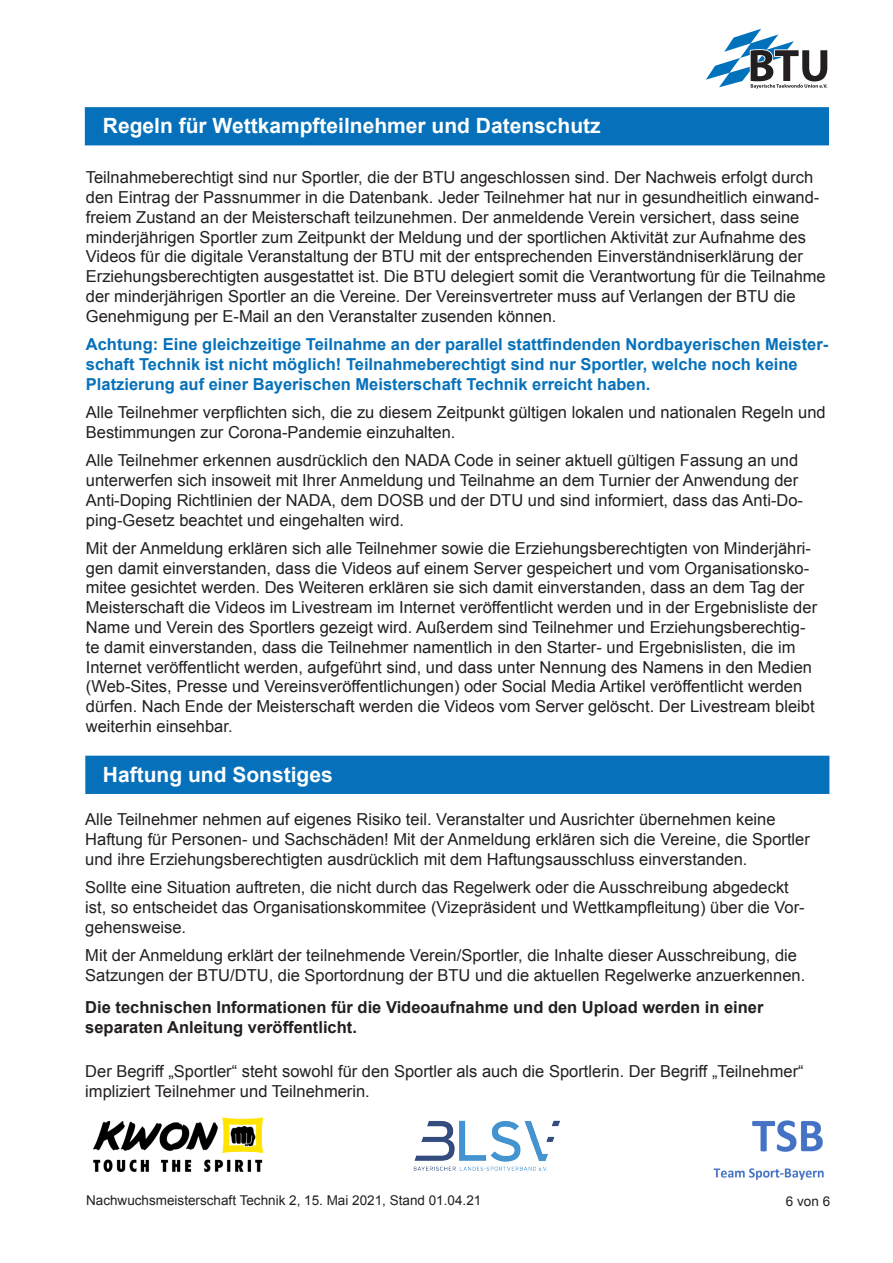
<style>
.page{position:relative;width:893px;height:1263px;background:#fff}
.page>*{position:absolute;margin:0;border:0;box-sizing:border-box;transform-origin:0 0}
.t1{font:700 21px "Arial";color:#fff}
.t2{font:16.5px/19.8px "Arial";color:#231f20}
.t3{font:700 16.5px/19.8px "Arial";color:#0671ba}
.t4{font:700 16.5px/19.8px "Arial";color:#231f20}
.t5{font:13.5px "Arial";color:#231f20}
</style>
<div class="page">
<div style="left:85px;top:107px;width:744px;height:38px;background:#0671ba;border:2px solid #0671ba"></div>
<div style="left:85px;top:756px;width:744px;height:38px;background:#0671ba"></div>
<svg style="left:706px;top:29px;width:121px;height:60px"></svg>
<img style="left:413px;top:1120px;width:147px;height:51px">
<img style="left:94px;top:1117px;width:168px;height:55px">
<img style="left:713px;top:1120px;width:111px;height:60px">
<p class="t1" style="left:103px;top:112px;width:499px">Regeln für Wettkampfteilnehmer und Datenschutz</p>
<p class="t2" style="left:86px;top:168px;width:741px">Teilnahmeberechtigt sind nur Sportler, die der BTU angeschlossen sind. Der Nachweis erfolgt durch den Eintrag der Passnummer in die Datenbank. Jeder Teilnehmer hat nur in gesundheitlich einwand&shy;freiem Zustand an der Meisterschaft teilzunehmen. Der anmeldende Verein versichert, dass seine minderjährigen Sportler zum Zeitpunkt der Meldung und der sportlichen Aktivität zur Aufnahme des Videos für die digitale Veranstaltung der BTU mit der entsprechenden Einverständniserklärung der Erziehungsberechtigten ausgestattet ist. Die BTU delegiert somit die Verantwortung für die Teilnahme der minderjährigen Sportler an die Vereine. Der Vereinsvertreter muss auf Verlangen der BTU die</p>
<p class="t2" style="left:86px;top:306px;width:472px">Genehmigung per E-Mail an den Veranstalter zusenden können.</p>
<p class="t3" style="left:86px;top:335px;width:744px">Achtung: Eine gleichzeitige Teilnahme an der parallel stattfindenden Nordbayerischen Meister&shy;schaft Technik ist nicht möglich! Teilnahmeberechtigt sind nur Sportler, welche noch keine<br>Platzierung auf einer Bayerischen Meisterschaft Technik erreicht haben.</p>
<p class="t2" style="left:86px;top:402px;width:741px">Alle Teilnehmer verpflichten sich, die zu diesem Zeitpunkt gültigen lokalen und nationalen Regeln und<br>Bestimmungen zur Corona-Pandemie einzuhalten.</p>
<p class="t2" style="left:86px;top:451px;width:719px">Alle Teilnehmer erkennen ausdrücklich den NADA Code in seiner aktuell gültigen Fassung an und unterwerfen sich insoweit mit Ihrer Anmeldung und Teilnahme an dem Turnier der Anwendung der Anti-Doping Richtlinien der NADA, dem DOSB und der DTU und sind informiert, dass das Anti-Do&shy;ping-Gesetz beachtet und eingehalten wird.</p>
<p class="t2" style="left:86px;top:538px;width:733px">Mit der Anmeldung erklären sich alle Teilnehmer sowie die Erziehungsberechtigten von Minderjähri&shy;gen damit einverstanden, dass die Videos auf einem Server gespeichert und vom Organisationsko&shy;mitee gesichtet werden. Des Weiteren erklären sie sich damit einverstanden, dass an dem Tag der Meisterschaft die Videos im Livestream im Internet veröffentlicht werden und in der Ergebnisliste der Name und Verein des Sportlers gezeigt wird. Außerdem sind Teilnehmer und Erziehungsberechtig&shy;te damit einverstanden, dass die Teilnehmer namentlich in den Starter- und Ergebnislisten, die im Internet veröffentlicht werden, aufgeführt sind, und dass unter Nennung des Namens in den Medien (Web-Sites, Presse und Vereinsveröffentlichungen) oder Social Media Artikel veröffentlicht werden dürfen. Nach Ende der Meisterschaft werden die Videos vom Server gelöscht. Der Livestream bleibt weiterhin einsehbar.</p>
<p class="t1" style="left:103px;top:760px;width:231px">Haftung und Sonstiges</p>
<p class="t2" style="left:85px;top:810px;width:726px">Alle Teilnehmer nehmen auf eigenes Risiko teil. Veranstalter und Ausrichter übernehmen keine<br>Haftung für Personen- und Sachschäden! Mit der Anmeldung erklären sich die Vereine, die Sportler und ihre Erziehungsberechtigten ausdrücklich mit dem Haftungsausschluss einverstanden.</p>
<p class="t2" style="left:85px;top:878px;width:721px">Sollte eine Situation auftreten, die nicht durch das Regelwerk oder die Ausschreibung abgedeckt ist, so entscheidet das Organisationskommitee (Vizepräsident und Wettkampfleitung) über die Vor&shy;gehensweise.</p>
<p class="t2" style="left:85px;top:945px;width:721px">Mit der Anmeldung erklärt der teilnehmende Verein/Sportler, die Inhalte dieser Ausschreibung, die<br>Satzungen der BTU/DTU, die Sportordnung der BTU und die aktuellen Regelwerke anzuerkennen.</p>
<p class="t4" style="left:85px;top:998px;width:680px">Die technischen Informationen für die Videoaufnahme und den Upload werden in einer separaten Anleitung veröffentlicht.</p>
<p class="t2" style="left:85px;top:1061px;width:720px">Der Begriff „Sportler“ steht sowohl für den Sportler als auch die Sportlerin. Der Begriff „Teilnehmer“ impliziert Teilnehmer und Teilnehmerin.</p>
<p class="t5" style="left:86px;top:1191px;width:397px">Nachwuchsmeisterschaft Technik 2, 15. Mai 2021, Stand 01.04.21</p>
<p class="t5" style="left:786px;top:1192px;width:46px">6 von 6</p>
</div>
